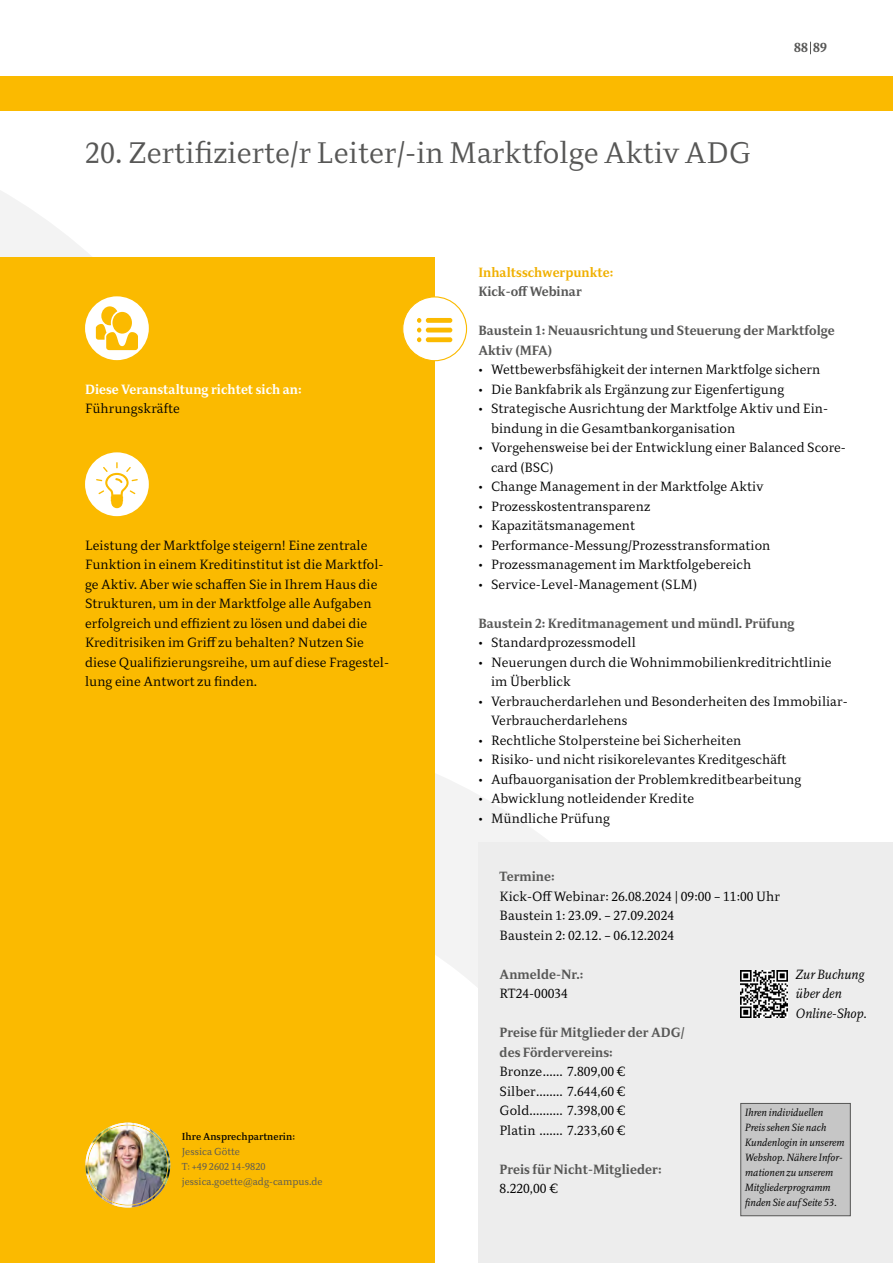
<style>
.page{position:relative;width:893px;height:1263px;background:#fff}
.page>*{position:absolute;margin:0;border:0;box-sizing:border-box;transform-origin:0 0}
.t1{font:300 30px "Diogenes";color:#575756}
.t2{font:300 13.5px/19.5px "Diogenes";color:#000}
.t3{font:700 13.5px/19.5px "Diogenes";color:#575756}
.t4{font:700 13.5px "Diogenes";color:#fff}
.t5{font:italic 300 13.5px/19.5px "Diogenes";color:#000}
.t6{font:700 13.5px "Diogenes";color:#f0b000}
.t7{font:italic 300 10.5px/15px "Diogenes";color:#000}
.t8{font:300 10.2px/15px "Diogenes";color:#575756}
.t9{font:500 10.2px "Diogenes";color:#000}
.s1{font-weight:900}
</style>
<div class="page">
<svg style="left:810px;top:41px;width:1px;height:13px"></svg>
<div style="left:0;top:77px;width:893px;height:34px;background:#fbba00"></div>
<svg style="left:0;top:191px;width:92px;height:66px;fill:#f3f3f3"></svg>
<svg style="left:435px;top:774px;width:114px;height:213px;fill:#f3f3f3"></svg>
<div style="left:0;top:257px;width:435px;height:1006px;background:#fbba00"></div>
<div style="left:478px;top:842px;width:415px;height:421px;background:#ededed"></div>
<div style="left:85px;top:296px;width:64px;height:64px;background:#fff;border-radius:50%"></div>
<svg style="left:96px;top:306px;width:42px;height:44px"></svg>
<img style="left:85px;top:1123px;width:85px;height:84px">
<div style="left:403px;top:297px;width:64px;height:64px;background:#fff;border-radius:50%"></div>
<div style="left:402px;top:296px;width:65px;height:65px;border:1px solid #fbba00;border-radius:50%"></div>
<svg style="left:417px;top:318px;width:35px;height:24px"></svg>
<div style="left:85px;top:452px;width:64px;height:64px;background:#fff;border-radius:50%"></div>
<svg style="left:96px;top:462px;width:42px;height:46px"></svg>
<img style="left:741px;top:971px;width:46px;height:47px">
<div style="left:741px;top:1103px;width:109px;height:113px;background:#c6c6c6"></div>
<div style="left:741px;top:1103px;width:109px;height:113px;border:1px solid #575756"></div>
<h1 class="t1" style="left:85px;top:136px;width:668px">20. Zertifizierte/r Leiter/-in Marktfolge Aktiv ADG</h1>
<p class="t3" style="left:794px;top:39px;width:34px">88 89</p>
<p class="t4" style="left:85px;top:381px;width:218px">Diese Veranstaltung richtet sich an:</p>
<p class="t2" style="left:85px;top:400px;width:96px">Führungskräfte</p>
<p class="t2" style="left:85px;top:536px;width:305px">Leistung der Marktfolge steigern! Eine zentrale Funktion in einem Kreditinstitut ist die Marktfol&shy;ge Aktiv. Aber wie schaffen Sie in Ihrem Haus die Strukturen, um in der Marktfolge alle Aufgaben erfolgreich und effizient zu lösen und dabei die Kreditrisiken im Griff zu behalten? Nutzen Sie diese Qualifizierungsreihe, um auf diese Fragestel&shy;lung eine Antwort zu finden.</p>
<p class="t9" style="left:182px;top:1131px;width:115px">Ihre Ansprechpartnerin:</p>
<p class="t8" style="left:182px;top:1144px;width:142px">Jessica Götte<br>T: +49 2602 14-9820 jessica.goette@adg-campus.de</p>
<p class="t6" style="left:478px;top:264px;width:137px">Inhaltsschwerpunkte:</p>
<p class="t3" style="left:478px;top:282px;width:105px">Kick-off Webinar</p>
<p class="t3" style="left:478px;top:321px;width:358px">Baustein 1: Neuausrichtung und Steuerung der Marktfolge<br>Aktiv (MFA)</p>
<p class="t2" style="left:478px;top:360px;width:343px"><span class="s1">•</span> Wettbewerbsfähigkeit der internen Marktfolge sichern</p>
<p class="t2" style="left:478px;top:380px;width:307px"><span class="s1">•</span> Die Bankfabrik als Ergänzung zur Eigenfertigung</p>
<p class="t2" style="left:491px;top:399px;width:338px;text-indent:-13px"><span class="s1">•</span> Strategische Ausrichtung der Marktfolge Aktiv und Ein&shy;bindung in die Gesamtbankorganisation</p>
<p class="t2" style="left:491px;top:438px;width:356px;text-indent:-13px"><span class="s1">•</span> Vorgehensweise bei der Entwicklung einer Balanced Score&shy;card (BSC)</p>
<p class="t2" style="left:478px;top:477px;width:287px"><span class="s1">•</span> Change Management in der Marktfolge Aktiv</p>
<p class="t2" style="left:478px;top:497px;width:173px"><span class="s1">•</span> Prozesskostentransparenz</p>
<p class="t2" style="left:478px;top:516px;width:158px"><span class="s1">•</span> Kapazitätsmanagement</p>
<p class="t2" style="left:478px;top:536px;width:294px"><span class="s1">•</span> Performance-Messung/Prozesstransformation</p>
<p class="t2" style="left:478px;top:555px;width:274px"><span class="s1">•</span> Prozessmanagement im Marktfolgebereich</p>
<p class="t2" style="left:478px;top:575px;width:220px"><span class="s1">•</span> Service-Level-Management (SLM)</p>
<p class="t3" style="left:478px;top:614px;width:318px">Baustein 2: Kreditmanagement und mündl. Prüfung</p>
<p class="t2" style="left:478px;top:633px;width:159px"><span class="s1">•</span> Standardprozessmodell</p>
<p class="t2" style="left:491px;top:653px;width:342px;text-indent:-13px"><span class="s1">•</span> Neuerungen durch die Wohnimmobilienkreditrichtlinie im Überblick</p>
<p class="t2" style="left:491px;top:692px;width:358px;text-indent:-13px"><span class="s1">•</span> Verbraucherdarlehen und Besonderheiten des Immobiliar-<br>Verbraucherdarlehens</p>
<p class="t2" style="left:478px;top:731px;width:264px"><span class="s1">•</span> Rechtliche Stolpersteine bei Sicherheiten</p>
<p class="t2" style="left:478px;top:750px;width:310px"><span class="s1">•</span> Risiko- und nicht risikorelevantes Kreditgeschäft</p>
<p class="t2" style="left:478px;top:770px;width:325px"><span class="s1">•</span> Aufbauorganisation der Problemkreditbearbeitung</p>
<p class="t2" style="left:478px;top:789px;width:217px"><span class="s1">•</span> Abwicklung notleidender Kredite</p>
<p class="t2" style="left:478px;top:809px;width:133px"><span class="s1">•</span> Mündliche Prüfung</p>
<p class="t3" style="left:500px;top:868px;width:56px">Termine:</p>
<p class="t2" style="left:500px;top:887px;width:282px">Kick-Off Webinar: 26.08.2024 | 09:00 – 11:00 Uhr<br>Baustein 1: 23.09. – 27.09.2024<br>Baustein 2: 02.12. – 06.12.2024</p>
<p class="t3" style="left:500px;top:965px;width:85px">Anmelde-Nr.:</p>
<p class="t2" style="left:500px;top:984px;width:70px">RT24-00034</p>
<p class="t3" style="left:500px;top:1023px;width:187px">Preise für Mitglieder der ADG/ des Fördervereins:</p>
<p class="t2" style="left:500px;top:1062px;width:127px;text-align:justify">Bronze...... 7.809,00 € Silber........ 7.644,60 € Gold.......... 7.398,00 € Platin ....... 7.233,60 €</p>
<p class="t3" style="left:500px;top:1160px;width:163px">Preis für Nicht-Mitglieder:</p>
<p class="t2" style="left:500px;top:1179px;width:60px">8.220,00 €</p>
<p class="t5" style="left:796px;top:965px;width:73px">Zur Buchung über den<br>Online-Shop.</p>
<p class="t7" style="left:745px;top:1105px;width:101px">Ihren individuellen<br>Preis sehen Sie nach<br>Kundenlogin in unserem<br>Webshop. Nähere Infor&shy;mationen zu unserem<br>Mitgliederprogramm finden Sie auf Seite 53.</p>
<p class="t7" style="left:745px;top:1109px;width:101px">Ihren individuellen<br>Preis sehen Sie nach<br>Kundenlogin in unserem<br>Webshop. Nähere Infor&shy;mationen zu unserem<br>Mitgliederprogramm finden Sie auf Seite 53.</p>
</div>
